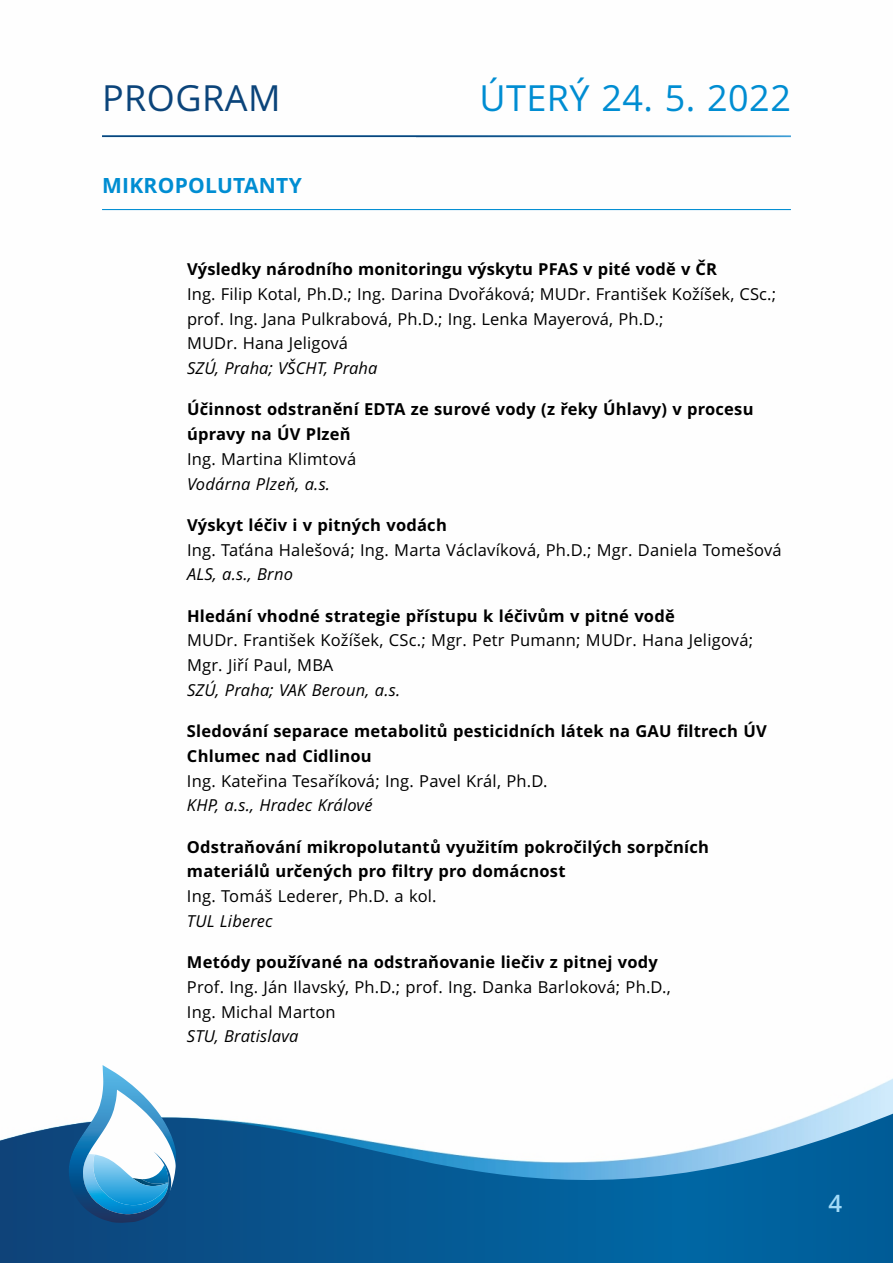
<style>
.page{position:relative;width:893px;height:1263px;background:#fff}
.page>*{position:absolute;margin:0;border:0;box-sizing:border-box;transform-origin:0 0}
.t1{font:36px "Open Sans";letter-spacing:.015em;color:#008dd2}
.t2{font:36px "Open Sans";letter-spacing:.015em;color:#0b447a}
.t3{font:600 24px "Open Sans";color:#a2daf7}
.t4{font:700 21px "Open Sans";letter-spacing:.015em;color:#008dd2}
.t5{font:16.5px/24.8px "Open Sans";letter-spacing:.015em;color:#000}
.t6{font:700 16.5px/24.8px "Open Sans";letter-spacing:.015em;color:#000}
.t7{font:italic 16.5px "Open Sans";letter-spacing:.015em;color:#000}
</style>
<div class="page">
<svg style="left:0;top:1108px;width:893px;height:155px"></svg>
<img style="left:69px;top:1065px;width:107px;height:158px">
<hr style="left:102px;top:209px;width:689px;height:1px;background:#008dd2">
<hr style="left:102px;top:135px;width:689px;height:2px;background:#0b447a">
<h1 class="t2" style="left:102px;top:83px;width:180px">PROGRAM</h1>
<h1 class="t1" style="left:479px;top:83px;width:313px">ÚTERÝ 24. 5. 2022</h1>
<p class="t4" style="left:102px;top:176px;width:201px">MIKROPOLUTANTY</p>
<p class="t6" style="left:187px;top:258px;width:531px">Výsledky národního monitoringu výskytu PFAS v pité vodě v ČR</p>
<p class="t5" style="left:187px;top:283px;width:591px">Ing. Filip Kotal, Ph.D.; Ing. Darina Dvořáková; MUDr. František Kožíšek, CSc.; prof. Ing. Jana Pulkrabová, Ph.D.; Ing. Lenka Mayerová, Ph.D.;<br>MUDr. Hana Jeligová</p>
<p class="t7" style="left:187px;top:361px;width:192px">SZÚ, Praha; VŠCHT, Praha</p>
<p class="t6" style="left:187px;top:399px;width:568px">Účinnost odstranění EDTA ze surové vody (z řeky Úhlavy) v procesu úpravy na ÚV Plzeň</p>
<p class="t5" style="left:187px;top:448px;width:171px">Ing. Martina Klimtová</p>
<p class="t7" style="left:187px;top:477px;width:145px">Vodárna Plzeň, a.s.</p>
<p class="t6" style="left:187px;top:514px;width:261px">Výskyt léčiv i v pitných vodách</p>
<p class="t5" style="left:187px;top:539px;width:596px">Ing. Taťána Halešová; Ing. Marta Václavíková, Ph.D.; Mgr. Daniela Tomešová</p>
<p class="t7" style="left:187px;top:568px;width:107px">ALS, a.s., Brno</p>
<p class="t6" style="left:187px;top:605px;width:489px">Hledání vhodné strategie přístupu k léčivům v pitné vodě</p>
<p class="t5" style="left:187px;top:630px;width:568px">MUDr. František Kožíšek, CSc.; Mgr. Petr Pumann; MUDr. Hana Jeligová;<br>Mgr. Jiří Paul, MBA</p>
<p class="t7" style="left:187px;top:683px;width:215px">SZÚ, Praha; VAK Beroun, a.s.</p>
<p class="t6" style="left:187px;top:720px;width:581px">Sledování separace metabolitů pesticidních látek na GAU filtrech ÚV<br>Chlumec nad Cidlinou</p>
<p class="t5" style="left:187px;top:770px;width:362px">Ing. Kateřina Tesaříková; Ing. Pavel Král, Ph.D.</p>
<p class="t7" style="left:187px;top:799px;width:187px">KHP, a.s., Hradec Králové</p>
<p class="t6" style="left:187px;top:836px;width:523px">Odstraňování mikropolutantů využitím pokročilých sorpčních materiálů určených pro filtry pro domácnost</p>
<p class="t5" style="left:187px;top:885px;width:251px">Ing. Tomáš Lederer, Ph.D. a kol.</p>
<p class="t7" style="left:187px;top:914px;width:87px">TUL Liberec</p>
<p class="t6" style="left:187px;top:951px;width:473px">Metódy používané na odstraňovanie liečiv z pitnej vody</p>
<p class="t5" style="left:187px;top:976px;width:485px">Prof. Ing. Ján Ilavský, Ph.D.; prof. Ing. Danka Barloková; Ph.D.,<br>Ing. Michal Marton</p>
<p class="t7" style="left:187px;top:1030px;width:113px">STU, Bratislava</p>
<h2 class="t3" style="left:828px;top:1193px;width:15px">4</h2>
</div>
